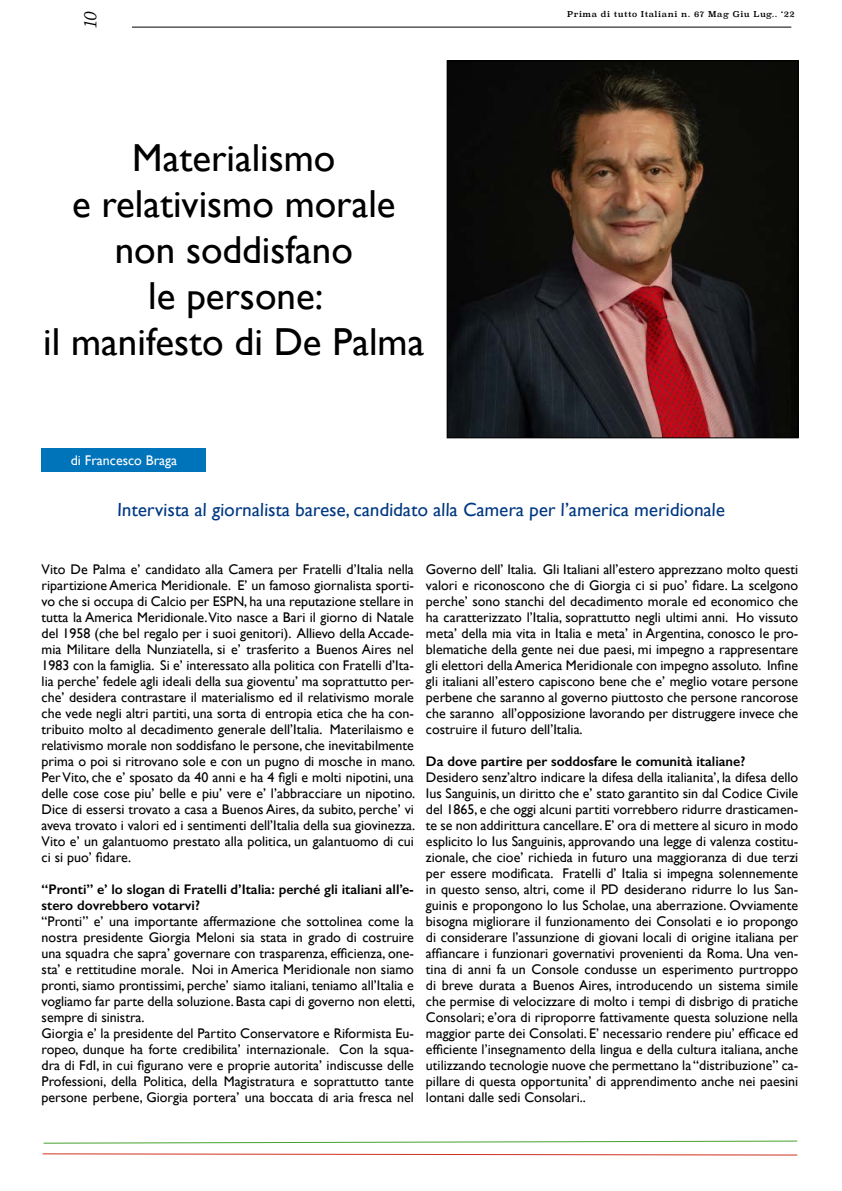
<style>
.page{position:relative;width:842px;height:1191px;background:#fff}
.page>*{position:absolute;margin:0;border:0;box-sizing:border-box;transform-origin:0 0}
.t1{font:39px/46px "Gill Sans";color:#000;text-align:center}
.t2{font:19px "Gill Sans";color:#003882}
.t3{font:italic 18px "Source Serif Variable";color:#000}
.t4{font:14px/16px "Gill Sans";color:#000;text-align:justify}
.t5{font:600 14px/16px "Gill Sans";color:#000}
.t6{font:14px "Gill Sans";color:#fff}
.t7{font:8px "Superclarendon";letter-spacing:.06em;color:#000}
</style>
<div class="page">
<hr style="left:43px;top:27px;width:748px;height:1px;background:#000">
<div style="left:43px;top:7px;width:89px;height:28px;background:#fff"></div>
<div style="left:41px;top:448px;width:165px;height:24px;background:#0074bb"></div>
<img style="left:449px;top:63px;width:347px;height:373px">
<div style="left:447px;top:61px;width:351px;height:377px;border:1px solid #000"></div>
<svg style="left:43px;top:1140px;width:755px;height:4px"></svg>
<svg style="left:42px;top:1153px;width:756px;height:3px"></svg>
<p class="t3" style="left:78px;top:28px;width:18px;rotate:-90deg">10</p>
<h1 class="t1" style="left:43px;top:134px;width:382px">Materialismo<br>e relativismo morale non soddisfano<br>le persone:<br>il manifesto di De Palma</h1>
<p class="t6" style="left:71px;top:452px;width:108px">di Francesco Braga</p>
<p class="t7" style="left:567px;top:9px;width:229px">Prima di tutto Italiani n. 67 Mag Giu Lug.. ‘22</p>
<h2 class="t2" style="left:117px;top:498px;width:610px">Intervista al giornalista barese, candidato alla Camera per l’america meridionale</h2>
<p class="t4" style="left:42px;top:561px;width:375px">Vito De Palma e’ candidato alla Camera per Fratelli d’Italia nella ripartizione America Meridionale. E’ un famoso giornalista sporti&shy;vo che si occupa di Calcio per ESPN, ha una reputazione stellare in tutta la America Meridionale. Vito nasce a Bari il giorno di Natale del 1958 (che bel regalo per i suoi genitori). Allievo della Accade&shy;mia Militare della Nunziatella, si e’ trasferito a Buenos Aires nel 1983 con la famiglia. Si e’ interessato alla politica con Fratelli d’Ita&shy;lia perche’ fedele agli ideali della sua gioventu’ ma soprattutto per&shy;che’ desidera contrastare il materialismo ed il relativismo morale che vede negli altri partiti, una sorta di entropia etica che ha con&shy;tribuito molto al decadimento generale dell’Italia. Materilaismo e relativismo morale non soddisfano le persone, che inevitabilmente prima o poi si ritrovano sole e con un pugno di mosche in mano.<br>Per Vito, che e’ sposato da 40 anni e ha 4 figli e molti nipotini, una delle cose cose piu’ belle e piu’ vere e’ l’abbracciare un nipotino.<br>Dice di essersi trovato a casa a Buenos Aires, da subito, perche’ vi aveva trovato i valori ed i sentimenti dell’Italia della sua giovinezza.<br>Vito e’ un galantuomo prestato alla politica, un galantuomo di cui ci si puo’ fidare.</p>
<p class="t5" style="left:42px;top:881px;width:374px">“Pronti” e’ lo slogan di Fratelli d’Italia: perché gli italiani all’e&shy;stero dovrebbero votarvi?</p>
<p class="t4" style="left:42px;top:913px;width:375px;text-align:left">“Pronti” e’ una importante affermazione che sottolinea come la nostra presidente Giorgia Meloni sia stata in grado di costruire una squadra che sapra’ governare con trasparenza, efficienza, one&shy;sta’ e rettitudine morale. Noi in America Meridionale non siamo pronti, siamo prontissimi, perche’ siamo italiani, teniamo all’Italia e vogliamo far parte della soluzione. Basta capi di governo non eletti, sempre di sinistra.<br>Giorgia e’ la presidente del Partito Conservatore e Riformista Eu&shy;ropeo, dunque ha forte credibilita’ internazionale. Con la squa&shy;dra di FdI, in cui figurano vere e proprie autorita’ indiscusse delle Professioni, della Politica, della Magistratura e soprattutto tante persone perbene, Giorgia portera’ una boccata di aria fresca nel</p>
<p class="t4" style="left:426px;top:561px;width:374px">Governo dell’ Italia. Gli Italiani all’estero apprezzano molto questi valori e riconoscono che di Giorgia ci si puo’ fidare. La scelgono perche’ sono stanchi del decadimento morale ed economico che ha caratterizzato l’Italia, soprattutto negli ultimi anni. Ho vissuto meta’ della mia vita in Italia e meta’ in Argentina, conosco le pro&shy;blematiche della gente nei due paesi, mi impegno a rappresentare gli elettori della America Meridionale con impegno assoluto. Infine gli italiani all’estero capiscono bene che e’ meglio votare persone perbene che saranno al governo piuttosto che persone rancorose che saranno all’opposizione lavorando per distruggere invece che costruire il futuro dell’Italia.</p>
<p class="t5" style="left:426px;top:753px;width:321px">Da dove partire per soddosfare le comunità italiane?</p>
<p class="t4" style="left:426px;top:769px;width:374px">Desidero senz’altro indicare la difesa della italianita’, la difesa dello Ius Sanguinis, un diritto che e’ stato garantito sin dal Codice Civile del 1865, e che oggi alcuni partiti vorrebbero ridurre drasticamen&shy;te se non addirittura cancellare. E’ ora di mettere al sicuro in modo esplicito lo Ius Sanguinis, approvando una legge di valenza costitu&shy;zionale, che cioe’ richieda in futuro una maggioranza di due terzi per essere modificata. Fratelli d’ Italia si impegna solennemente in questo senso, altri, come il PD desiderano ridurre lo Ius San&shy;guinis e propongono lo Ius Scholae, una aberrazione. Ovviamente bisogna migliorare il funzionamento dei Consolati e io propongo di considerare l’assunzione di giovani locali di origine italiana per affiancare i funzionari governativi provenienti da Roma. Una ven&shy;tina di anni fa un Console condusse un esperimento purtroppo di breve durata a Buenos Aires, introducendo un sistema simile che permise di velocizzare di molto i tempi di disbrigo di pratiche Consolari; e’ora di riproporre fattivamente questa soluzione nella maggior parte dei Consolati. E’ necessario rendere piu’ efficace ed efficiente l’insegnamento della lingua e della cultura italiana, anche utilizzando tecnologie nuove che permettano la “distribuzione” ca&shy;pillare di questa opportunita’ di apprendimento anche nei paesini lontani dalle sedi Consolari..</p>
</div>
